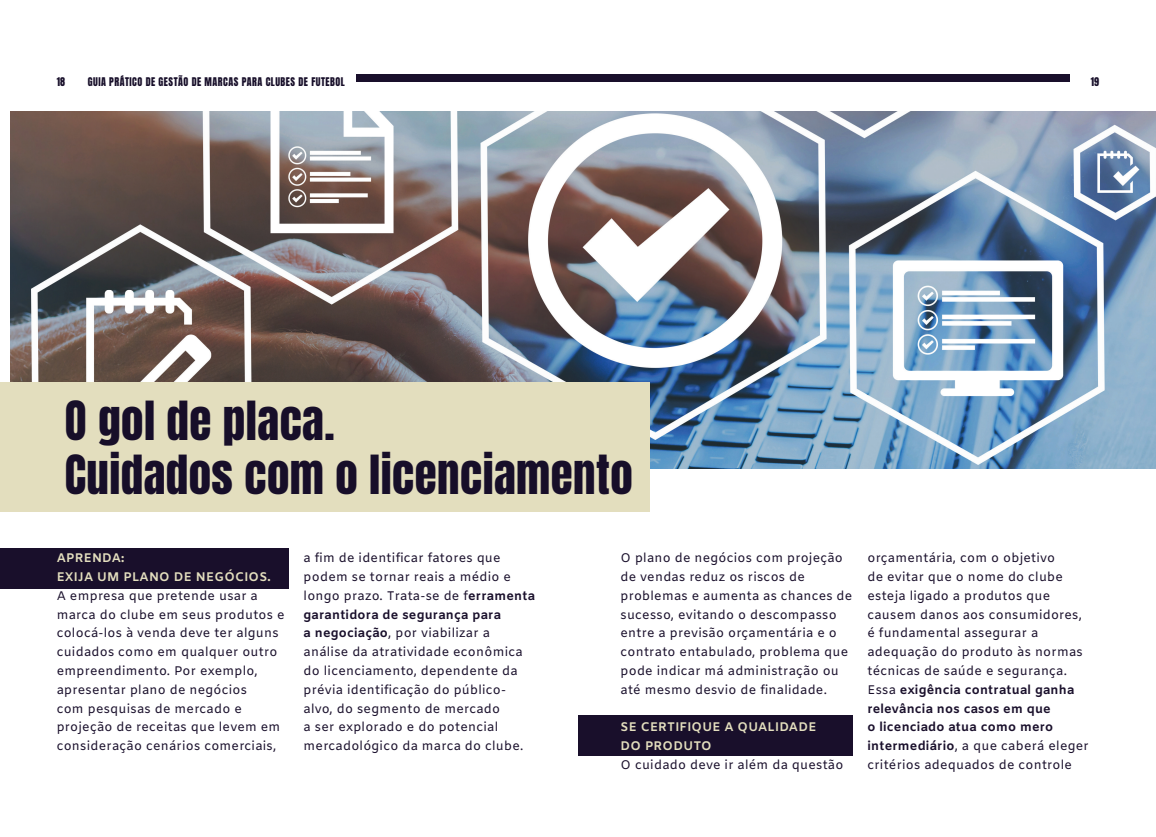
<style>
.page{position:relative;width:1156px;height:837px;background:#fff}
.page>*{position:absolute;margin:0;border:0;box-sizing:border-box;transform-origin:0 0}
.t1{font:45px/53.8px "Anton";letter-spacing:.01em;color:#170e29}
.t2{font:12.5px/18.8px "Amiko";letter-spacing:.02em;color:#190f2b}
.t3{font:700 12.5px/18.8px "Amiko";letter-spacing:.02em;color:#e3debe}
.t4{font:10px "Anton";letter-spacing:.05em;color:#170e29}
.s1{font-weight:700}
</style>
<div class="page">
<div style="left:356px;top:74px;width:222px;height:8px;background:#190f2b"></div>
<div style="left:578px;top:74px;width:491px;height:8px;background:#190f2b"></div>
<div style="left:0;top:547px;width:288px;height:41px;background:#190f2b"></div>
<img style="left:11px;top:112px;width:1144px;height:356px">
<div style="left:0;top:382px;width:649px;height:130px;background:#e3debe"></div>
<div style="left:578px;top:715px;width:274px;height:41px;background:#190f2b"></div>
<p class="t4" style="left:57px;top:77px;width:10px">18</p>
<p class="t4" style="left:88px;top:77px;width:258px">GUIA PRÁTICO DE GESTÃO DE MARCAS PARA CLUBES DE FUTEBOL</p>
<p class="t4" style="left:1090px;top:77px;width:10px">19</p>
<h1 class="t1" style="left:65px;top:397px;width:569px">O gol de placa.<br>Cuidados com o licenciamento</h1>
<p class="t3" style="left:57px;top:549px;width:216px">APRENDA:<br>EXIJA UM PLANO DE NEGÓCIOS.</p>
<p class="t2" style="left:57px;top:587px;width:229px">A empresa que pretende usar a marca do clube em seus produtos e colocá-los à venda deve ter alguns cuidados como em qualquer outro empreendimento. Por exemplo, apresentar plano de negócios<br>com pesquisas de mercado e projeção de receitas que levem em consideração cenários comerciais,</p>
<p class="t2" style="left:303px;top:549px;width:233px">a fim de identificar fatores que podem se tornar reais a médio e longo prazo. Trata-se de f<span class="s1">erramenta garantidora de segurança para<br>a negociação</span>, por viabilizar a análise da atratividade econômica do licenciamento, dependente da prévia identificação do público&shy;alvo, do segmento de mercado<br>a ser explorado e do potencial mercadológico da marca do clube.</p>
<p class="t2" style="left:620px;top:549px;width:233px">O plano de negócios com projeção de vendas reduz os riscos de problemas e aumenta as chances de sucesso, evitando o descompasso entre a previsão orçamentária e o contrato entabulado, problema que pode indicar má administração ou até mesmo desvio de finalidade.</p>
<p class="t3" style="left:620px;top:718px;width:197px">SE CERTIFIQUE A QUALIDADE<br>DO PRODUTO</p>
<p class="t2" style="left:620px;top:755px;width:224px">O cuidado deve ir além da questão</p>
<p class="t2" style="left:867px;top:549px;width:223px">orçamentária, com o objetivo<br>de evitar que o nome do clube esteja ligado a produtos que causem danos aos consumidores, é fundamental assegurar a adequação do produto às normas técnicas de saúde e segurança.<br>Essa <span class="s1">exigência contratual ganha relevância nos casos em que<br>o licenciado atua como mero intermediário</span>, a que caberá eleger critérios adequados de controle</p>
</div>
